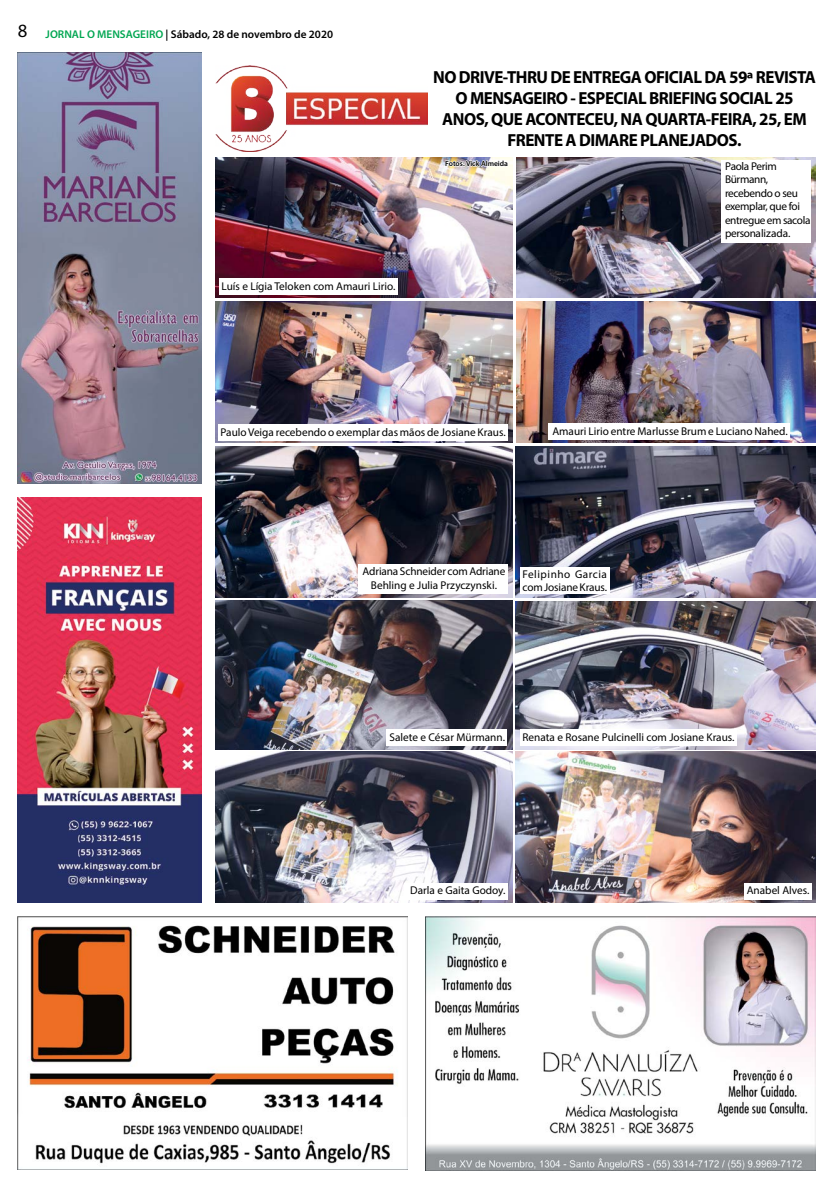
<style>
.page{position:relative;width:833px;height:1188px;background:#fff}
.page>*{position:absolute;margin:0;border:0;box-sizing:border-box;transform-origin:0 0}
.t1{font:700 17.5px/21px "Myriad Pro";letter-spacing:-.03em;color:#000;text-align:center}
.t2{font:11.25px/13.5px "Myriad Pro";color:#000;text-align:center}
.t3{font:11.25px/13.5px "Myriad Pro";letter-spacing:-.03em;color:#000}
.t4{font:600 11.25px "Myriad Pro";color:#000}
.t5{font:600 7.5px "Myriad Pro";color:#000}
.s1{font-weight:400;font-size:18.75px}
.s2{color:#00a651}
</style>
<div class="page">
<img style="left:18px;top:497px;width:183px;height:405px">
<img style="left:18px;top:53px;width:183px;height:430px">
<img style="left:425px;top:916px;width:390px;height:253px">
<img style="left:18px;top:916px;width:390px;height:253px">
<img style="left:216px;top:66px;width:211px;height:85px">
<img style="left:216px;top:158px;width:296px;height:139px">
<img style="left:516px;top:158px;width:299px;height:139px">
<img style="left:216px;top:301px;width:296px;height:141px">
<img style="left:516px;top:301px;width:299px;height:141px">
<img style="left:216px;top:446px;width:296px;height:151px">
<img style="left:516px;top:446px;width:299px;height:151px">
<img style="left:216px;top:600px;width:296px;height:149px">
<img style="left:516px;top:601px;width:299px;height:148px">
<img style="left:216px;top:751px;width:296px;height:151px">
<img style="left:516px;top:751px;width:299px;height:151px">
<div style="left:219px;top:278px;width:178px;height:17px;background:#fff"></div>
<div style="left:548px;top:423px;width:242px;height:17px;background:#fff"></div>
<div style="left:218px;top:424px;width:289px;height:17px;background:#fff"></div>
<div style="left:358px;top:564px;width:150px;height:30px;background:#fff"></div>
<div style="left:521px;top:567px;width:89px;height:27px;background:#fff"></div>
<div style="left:520px;top:729px;width:216px;height:17px;background:#fff"></div>
<div style="left:387px;top:729px;width:120px;height:17px;background:#fff"></div>
<div style="left:404px;top:882px;width:103px;height:17px;background:#fff"></div>
<div style="left:744px;top:882px;width:68px;height:17px;background:#fff"></div>
<div style="left:721px;top:160px;width:89px;height:83px;background:#fff"></div>
<svg style="left:444px;top:157px;width:65px;height:20px"></svg>
<p class="t4" style="left:18px;top:27px;width:317px"><span class="s1">8</span> <span class="s2">JORNAL O MENSAGEIRO</span> | Sábado, 28 de novembro de 2020</p>
<p class="t2" style="left:221px;top:279px;width:175px">Luís e Lígia Teloken com Amauri Lirio.</p>
<h1 class="t1" style="left:433px;top:66px;width:384px">NO DRIVE-THRU DE ENTREGA OFICIAL DA 59ª REVISTA O MENSAGEIRO - ESPECIAL BRIEFING SOCIAL 25<br>ANOS, QUE ACONTECEU, NA QUARTA-FEIRA, 25, EM FRENTE A DIMARE PLANEJADOS.</h1>
<p class="t5" style="left:445px;top:159px;width:64px">Fotos: Vick Almeida</p>
<p class="t3" style="left:725px;top:159px;width:87px">Paola Perim<br>Bürmann, recebendo o seu exemplar, que foi entregue em sacola personalizada.</p>
<p class="t2" style="left:220px;top:425px;width:287px">Paulo Veiga recebendo o exemplar das mãos de Josiane Kraus.</p>
<p class="t2" style="left:552px;top:424px;width:237px">Amauri Lirio entre Marlusse Brum e Luciano Nahed.</p>
<p class="t2" style="left:362px;top:564px;width:144px">Adriana Schneider com Adriane<br>Behling e Julia Przyczynski.</p>
<p class="t2" style="left:522px;top:567px;width:86px;text-align:left">Felipinho Garcia com Josiane Kraus.</p>
<p class="t2" style="left:389px;top:730px;width:117px">Salete e César Mürmann.</p>
<p class="t2" style="left:522px;top:730px;width:214px">Renata e Rosane Pulcinelli com Josiane Kraus.</p>
<p class="t2" style="left:410px;top:883px;width:97px">Darla e Gaita Godoy.</p>
<p class="t2" style="left:746px;top:883px;width:64px">Anabel Alves.</p>
</div>
